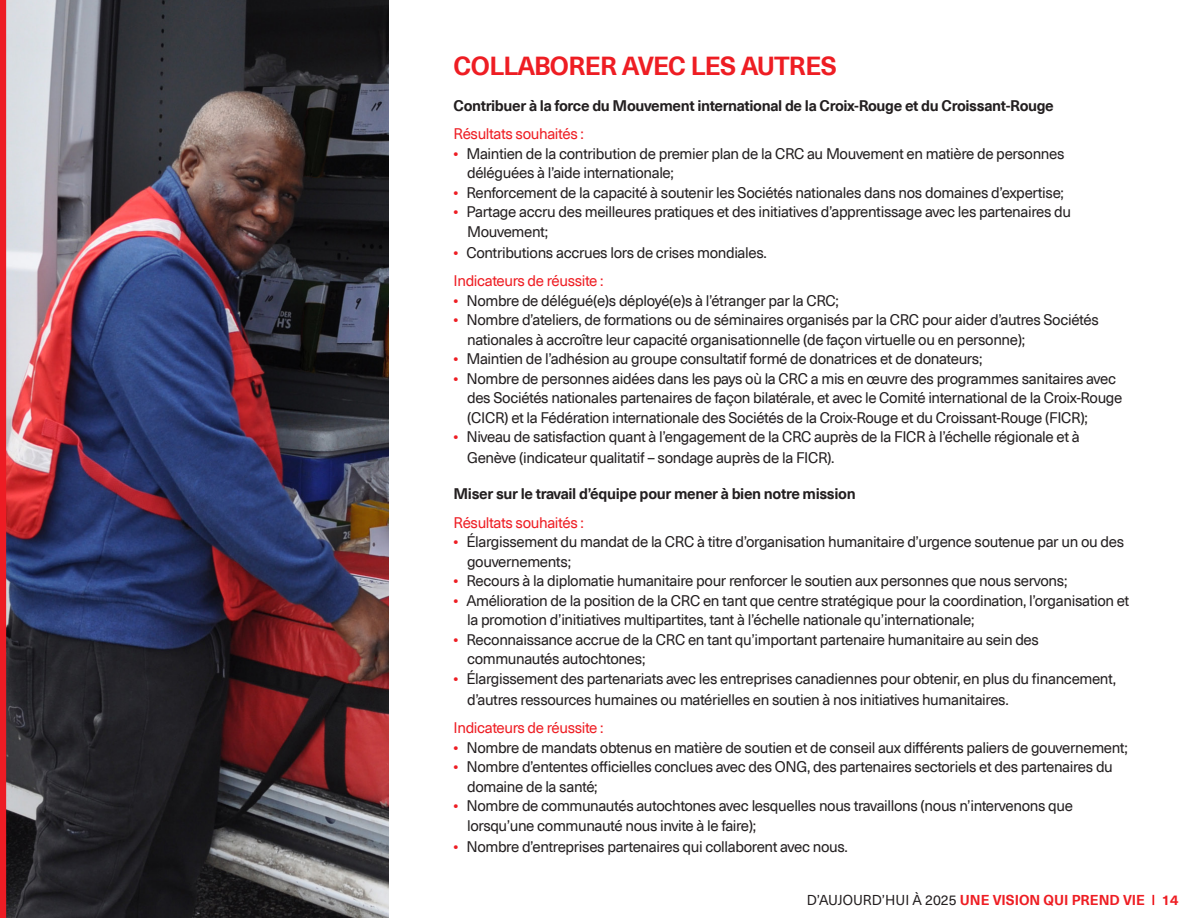
<style>
.page{position:relative;width:1188px;height:918px;background:#fff}
.page>*{position:absolute;margin:0;border:0;box-sizing:border-box;transform-origin:0 0}
.TEXT_default_sasa{font:700 25.5px "Neue Haas Unica Pro";letter-spacing:-.03em;color:#ee1d23}
.TEXT_default_sasa-2{font:15px/19.5px "Neue Haas Unica Pro";letter-spacing:-.025em;color:#231f20}
.TEXT_default_sasa-3{font:700 15px "Neue Haas Unica Pro";letter-spacing:-.025em;color:#231f20}
.TEXT_default_sasa-4{font:15px "Neue Haas Unica Pro";letter-spacing:-.025em;color:#ee1d23}
.t1{font:700 13.95px "Neue Haas Unica Pro";color:#ee1d23}
.s1{font-weight:700;font-size:13.5px;color:#ee1d23}
.s2{font-weight:400;color:#231f20}
</style>
<div class="page">
<svg style="left:1152px;top:895px;width:2px;height:10px"></svg>
<img style="left:6px;top:0;width:383px;height:918px">
<div style="left:0;top:0;width:6px;height:918px;background:#ed1c24"></div>
<p class="TEXT_default_sasa" style="left:454px;top:50px;width:385px">COLLABORER AVEC LES AUTRES</p>
<p class="TEXT_default_sasa-3" style="left:454px;top:96px;width:602px">Contribuer à la force du Mouvement international de la Croix-Rouge et du Croissant-Rouge</p>
<p class="TEXT_default_sasa-4" style="left:454px;top:125px;width:132px">Résultats souhaités :</p>
<p class="TEXT_default_sasa-2" style="left:467px;top:144px;width:599px;text-indent:-13px"><span class="s1">•</span> Maintien de la contribution de premier plan de la CRC au Mouvement en matière de personnes déléguées à l’aide internationale;</p>
<p class="TEXT_default_sasa-2" style="left:454px;top:183px;width:612px"><span class="s1">•</span> Renforcement de la capacité à soutenir les Sociétés nationales dans nos domaines d’expertise;</p>
<p class="TEXT_default_sasa-2" style="left:467px;top:202px;width:606px;text-indent:-13px"><span class="s1">•</span> Partage accru des meilleures pratiques et des initiatives d’apprentissage avec les partenaires du<br>Mouvement;</p>
<p class="TEXT_default_sasa-2" style="left:454px;top:243px;width:315px"><span class="s1">•</span> Contributions accrues lors de crises mondiales.</p>
<p class="TEXT_default_sasa-4" style="left:454px;top:272px;width:152px">Indicateurs de réussite :</p>
<p class="TEXT_default_sasa-2" style="left:454px;top:291px;width:387px"><span class="s1">•</span> Nombre de délégué(e)s déployé(e)s à l’étranger par la CRC;</p>
<p class="TEXT_default_sasa-2" style="left:467px;top:310px;width:633px;text-indent:-13px"><span class="s1">•</span> Nombre d’ateliers, de formations ou de séminaires organisés par la CRC pour aider d’autres Sociétés nationales à accroître leur capacité organisationnelle (de façon virtuelle ou en personne);</p>
<p class="TEXT_default_sasa-2" style="left:454px;top:349px;width:530px"><span class="s1">•</span> Maintien de l’adhésion au groupe consultatif formé de donatrices et de donateurs;</p>
<p class="TEXT_default_sasa-2" style="left:467px;top:369px;width:657px;text-indent:-13px"><span class="s1">•</span> Nombre de personnes aidées dans les pays où la CRC a mis en œuvre des programmes sanitaires avec des Sociétés nationales partenaires de façon bilatérale, et avec le Comité international de la Croix-Rouge (CICR) et la Fédération internationale des Sociétés de la Croix-Rouge et du Croissant-Rouge (FICR);</p>
<p class="TEXT_default_sasa-2" style="left:467px;top:427px;width:614px;line-height:21px;text-indent:-13px"><span class="s1">•</span> Niveau de satisfaction quant à l’engagement de la CRC auprès de la FICR à l’échelle régionale et à<br>Genève (indicateur qualitatif – sondage auprès de la FICR).</p>
<p class="TEXT_default_sasa-3" style="left:454px;top:485px;width:404px">Miser sur le travail d’équipe pour mener à bien notre mission</p>
<p class="TEXT_default_sasa-4" style="left:454px;top:513px;width:132px">Résultats souhaités :</p>
<p class="TEXT_default_sasa-2" style="left:467px;top:532px;width:658px;text-indent:-13px"><span class="s1">•</span> Élargissement du mandat de la CRC à titre d’organisation humanitaire d’urgence soutenue par un ou des gouvernements;</p>
<p class="TEXT_default_sasa-2" style="left:454px;top:571px;width:616px"><span class="s1">•</span> Recours à la diplomatie humanitaire pour renforcer le soutien aux personnes que nous servons;</p>
<p class="TEXT_default_sasa-2" style="left:467px;top:591px;width:664px;text-indent:-13px"><span class="s1">•</span> Amélioration de la position de la CRC en tant que centre stratégique pour la coordination, l’organisation et la promotion d’initiatives multipartites, tant à l’échelle nationale qu’internationale;</p>
<p class="TEXT_default_sasa-2" style="left:467px;top:630px;width:573px;text-indent:-13px"><span class="s1">•</span> Reconnaissance accrue de la CRC en tant qu’important partenaire humanitaire au sein des communautés autochtones;</p>
<p class="TEXT_default_sasa-2" style="left:467px;top:668px;width:651px;line-height:21px;text-indent:-13px"><span class="s1">•</span> Élargissement des partenariats avec les entreprises canadiennes pour obtenir, en plus du financement, d’autres ressources humaines ou matérielles en soutien à nos initiatives humanitaires.</p>
<p class="TEXT_default_sasa-4" style="left:454px;top:719px;width:152px">Indicateurs de réussite :</p>
<p class="TEXT_default_sasa-2" style="left:454px;top:738px;width:676px"><span class="s1">•</span> Nombre de mandats obtenus en matière de soutien et de conseil aux différents paliers de gouvernement;</p>
<p class="TEXT_default_sasa-2" style="left:467px;top:757px;width:647px;text-indent:-13px"><span class="s1">•</span> Nombre d’ententes officielles conclues avec des ONG, des partenaires sectoriels et des partenaires du domaine de la santé;</p>
<p class="TEXT_default_sasa-2" style="left:467px;top:796px;width:607px;text-indent:-13px"><span class="s1">•</span> Nombre de communautés autochtones avec lesquelles nous travaillons (nous n’intervenons que lorsqu’une communauté nous invite à le faire);</p>
<p class="TEXT_default_sasa-2" style="left:454px;top:837px;width:396px"><span class="s1">•</span> Nombre d’entreprises partenaires qui collaborent avec nous.</p>
<p class="t1" style="left:807px;top:891px;width:373px"><span class="s2">D’AUJOURD’HUI À 2025</span> UNE VISION QUI PREND VIE 14</p>
</div>
